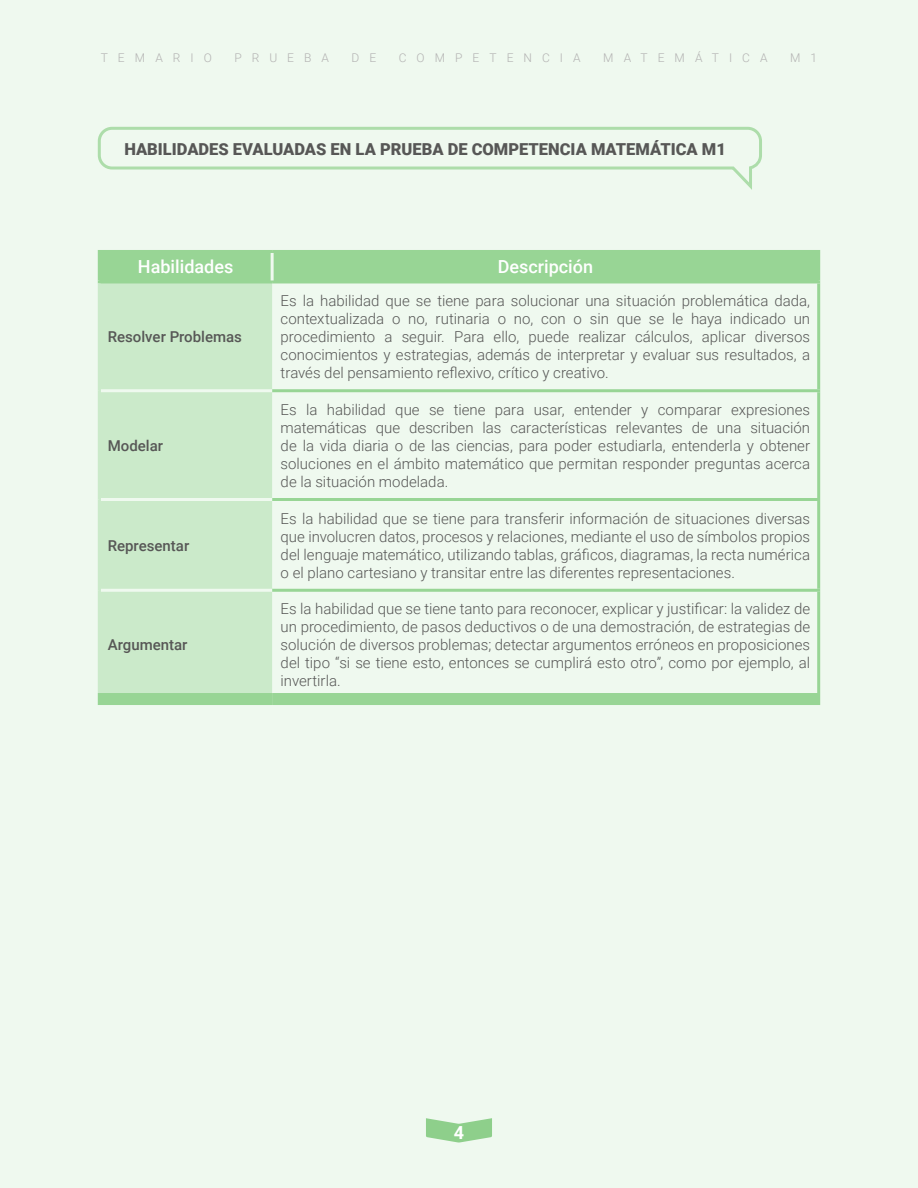
<style>
.page{position:relative;width:918px;height:1188px;background:#eff9ef}
.page>*{position:absolute;margin:0;border:0;box-sizing:border-box;transform-origin:0 0}
.t1{font:500 18px "Roboto";color:#fff}
.t2{font:700 18px "Roboto";color:#fff}
.t3{font:900 16.5px "Roboto";color:#575756}
.t4{font:300 15px/18px "Roboto";color:#575756;text-align:justify}
.t5{font:500 15px "Roboto";color:#575756}
.t6{font:300 12px "Roboto";letter-spacing:.835em;color:#b3b2b2}
</style>
<div class="page">
<svg style="left:426px;top:1118px;width:66px;height:25px"></svg>
<div style="left:101px;top:253px;width:716px;height:27px;background:#98d595"></div>
<div style="left:101px;top:283px;width:171px;height:410px;background:#cbeaca"></div>
<hr style="left:98px;top:280px;width:174px;height:3px;background:#98d595">
<hr style="left:272px;top:280px;width:548px;height:3px;background:#98d595">
<hr style="left:817px;top:283px;width:3px;height:106px;background:#98d595">
<hr style="left:272px;top:389px;width:548px;height:3px;background:#98d595">
<hr style="left:817px;top:392px;width:3px;height:106px;background:#98d595">
<hr style="left:272px;top:498px;width:548px;height:3px;background:#98d595">
<hr style="left:817px;top:501px;width:3px;height:88px;background:#98d595">
<hr style="left:272px;top:589px;width:548px;height:3px;background:#98d595">
<hr style="left:817px;top:592px;width:3px;height:101px;background:#98d595">
<hr style="left:98px;top:250px;width:174px;height:3px;background:#98d595">
<hr style="left:98px;top:253px;width:3px;height:27px;background:#98d595">
<hr style="left:272px;top:250px;width:548px;height:3px;background:#98d595">
<hr style="left:817px;top:253px;width:3px;height:27px;background:#98d595">
<div style="left:98px;top:693px;width:174px;height:12px;background:#98d595"></div>
<div style="left:272px;top:693px;width:548px;height:12px;background:#98d595"></div>
<hr style="left:271px;top:253px;width:3px;height:27px;background:#eff9ef">
<hr style="left:101px;top:389px;width:171px;height:3px;background:#eff9ef">
<hr style="left:101px;top:498px;width:171px;height:3px;background:#eff9ef">
<hr style="left:101px;top:589px;width:171px;height:3px;background:#eff9ef">
<hr style="left:98px;top:283px;width:3px;height:108px;background:#cbeaca">
<hr style="left:98px;top:391px;width:3px;height:109px;background:#cbeaca">
<hr style="left:98px;top:500px;width:3px;height:90px;background:#cbeaca">
<hr style="left:98px;top:590px;width:3px;height:103px;background:#cbeaca">
<svg style="left:97px;top:126px;width:665px;height:64px"></svg>
<p class="t6" style="left:101px;top:49px;width:113px">TEMARIO</p>
<p class="t6" style="left:234px;top:49px;width:96px">PRUEBA</p>
<p class="t6" style="left:352px;top:49px;width:26px">D E</p>
<p class="t6" style="left:399px;top:49px;width:183px">COMPETENCIA</p>
<p class="t6" style="left:603px;top:49px;width:166px">MATEMÁTICA</p>
<p class="t6" style="left:790px;top:49px;width:29px">M 1</p>
<p class="t3" style="left:124px;top:137px;width:603px">HABILIDADES EVALUADAS EN LA PRUEBA DE COMPETENCIA MATEMÁTICA M1</p>
<p class="t1" style="left:138px;top:254px;width:97px">Habilidades</p>
<p class="t1" style="left:498px;top:254px;width:97px">Descripción</p>
<p class="t5" style="left:108px;top:326px;width:136px">Resolver Problemas</p>
<p class="t5" style="left:108px;top:435px;width:57px">Modelar</p>
<p class="t5" style="left:108px;top:535px;width:83px">Representar</p>
<p class="t5" style="left:108px;top:634px;width:81px">Argumentar</p>
<p class="t4" style="left:281px;top:291px;width:531px">Es la habilidad que se tiene para solucionar una situación problemática dada, contextualizada o no, rutinaria o no, con o sin que se le haya indicado un procedimiento a seguir. Para ello, puede realizar cálculos, aplicar diversos conocimientos y estrategias, además de interpretar y evaluar sus resultados, a través del pensamiento reflexivo, crítico y creativo.</p>
<p class="t4" style="left:281px;top:400px;width:531px">Es la habilidad que se tiene para usar, entender y comparar expresiones matemáticas que describen las características relevantes de una situación de la vida diaria o de las ciencias, para poder estudiarla, entenderla y obtener soluciones en el ámbito matemático que permitan responder preguntas acerca de la situación modelada.</p>
<p class="t4" style="left:281px;top:509px;width:531px">Es la habilidad que se tiene para transferir información de situaciones diversas que involucren datos, procesos y relaciones, mediante el uso de símbolos propios del lenguaje matemático, utilizando tablas, gráficos, diagramas, la recta numérica o el plano cartesiano y transitar entre las diferentes representaciones.</p>
<p class="t4" style="left:281px;top:599px;width:531px">Es la habilidad que se tiene tanto para reconocer, explicar y justificar: la validez de un procedimiento, de pasos deductivos o de una demostración, de estrategias de solución de diversos problemas; detectar argumentos erróneos en proposiciones del tipo “si se tiene esto, entonces se cumplirá esto otro”, como por ejemplo, al invertirla.</p>
<p class="t2" style="left:454px;top:1120px;width:12px">4</p>
</div>
